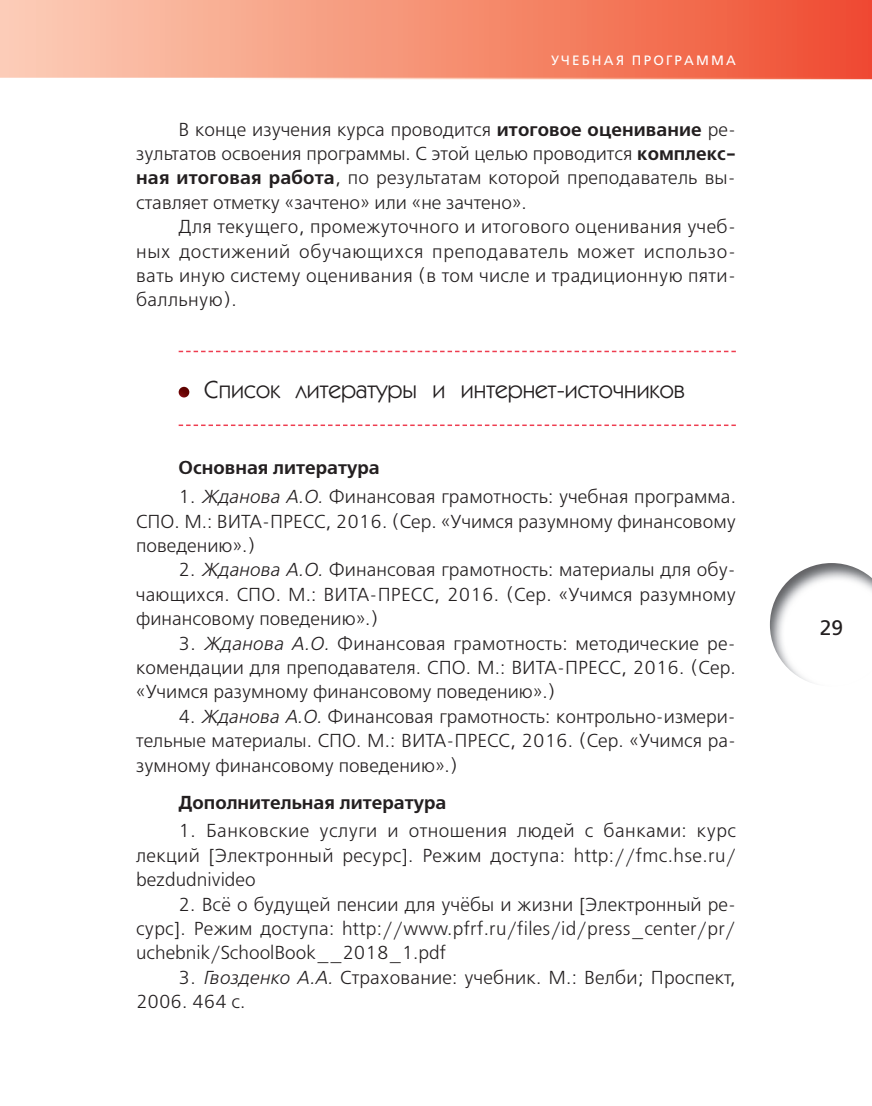
<style>
.page{position:relative;width:872px;height:1106px;background:#fff}
.page>*{position:absolute;margin:0;border:0;box-sizing:border-box;transform-origin:0 0}
.t1{font:24.75px "Kabel Book ITC";color:#231f20}
.t2{font:21px "Free Set";color:#231f20}
.t3{font:300 18.75px/24.5px "Free Set";color:#231f20;text-align:justify}
.t4{font:600 18.75px "Free Set";color:#231f20}
.t5{font:13.5px "Free Set";letter-spacing:.16em;color:#fff}
.s1{font-weight:600}
.s2{font-style:italic}
</style>
<div class="page">
<svg style="left:0;top:0;width:872px;height:79px"></svg>
<img style="left:770px;top:563px;width:102px;height:120px">
<svg style="left:179px;top:351px;width:557px;height:1px"></svg>
<svg style="left:179px;top:424px;width:557px;height:2px"></svg>
<svg style="left:179px;top:387px;width:10px;height:10px"></svg>
<p class="t5" style="left:551px;top:55px;width:186px">УЧЕБНАЯ ПРОГРАММА</p>
<p class="t3" style="left:136px;top:118px;width:601px;text-indent:43px">В конце изучения курса проводится <span class="s1">итоговое оценивание</span> ре&shy;зультатов освоения программы. С этой целью проводится <span class="s1">комплекс&shy;ная итоговая работа</span>, по результатам которой преподаватель вы&shy;ставляет отметку «зачтено» или «не зачтено».</p>
<p class="t3" style="left:136px;top:216px;width:601px;text-indent:43px">Для текущего, промежуточного и итогового оценивания учеб&shy;ных достижений обучающихся преподаватель может использо&shy;вать иную систему оценивания (в том числе и традиционную пяти&shy;балльную).</p>
<h1 class="t1" style="left:204px;top:379px;width:482px">Список литературы и интернет-источников</h1>
<p class="t4" style="left:179px;top:460px;width:203px">Основная литература</p>
<p class="t3" style="left:136px;top:486px;width:601px;text-indent:43px">1. <span class="s2">Жданова А.О.</span> Финансовая грамотность: учебная программа.<br>СПО. М.: ВИТА-ПРЕСС, 2016. (Сер. «Учимся разумному финансовому поведению».)</p>
<p class="t3" style="left:136px;top:559px;width:601px;text-indent:43px">2. <span class="s2">Жданова А.О.</span> Финансовая грамотность: материалы для обу&shy;чающихся. СПО. М.: ВИТА-ПРЕСС, 2016. (Сер. «Учимся разумному финансовому поведению».)</p>
<p class="t3" style="left:136px;top:632px;width:601px;text-indent:43px">3. <span class="s2">Жданова А.О.</span> Финансовая грамотность: методические ре&shy;комендации для преподавателя. СПО. М.: ВИТА-ПРЕСС, 2016. (Сер. «Учимся разумному финансовому поведению».)</p>
<p class="t3" style="left:136px;top:705px;width:601px;text-indent:43px">4. <span class="s2">Жданова А.О.</span> Финансовая грамотность: контрольно-измери&shy;тельные материалы. СПО. М.: ВИТА-ПРЕСС, 2016. (Сер. «Учимся ра&shy;зумному финансовому поведению».)</p>
<p class="t4" style="left:179px;top:795px;width:269px">Дополнительная литература</p>
<p class="t3" style="left:136px;top:820px;width:601px;text-indent:43px">1. Банковские услуги и отношения людей с банками: курс лекций [Электронный ресурс]. Режим доступа: http://fmc.hse.ru/ bezdudnivideo</p>
<p class="t3" style="left:136px;top:893px;width:601px;text-indent:43px">2. Всё о будущей пенсии для учёбы и жизни [Электронный ре&shy;сурс]. Режим доступа: http://www.pfrf.ru/files/id/press_center/pr/ uchebnik/SchoolBook__2018_1.pdf</p>
<p class="t3" style="left:136px;top:966px;width:601px;text-indent:43px">3. <span class="s2">Гвозденко А.А.</span> Страхование: учебник. М.: Велби; Проспект,<br>2006. 464 с.</p>
<p class="t2" style="left:820px;top:620px;width:25px">29</p>
</div>
